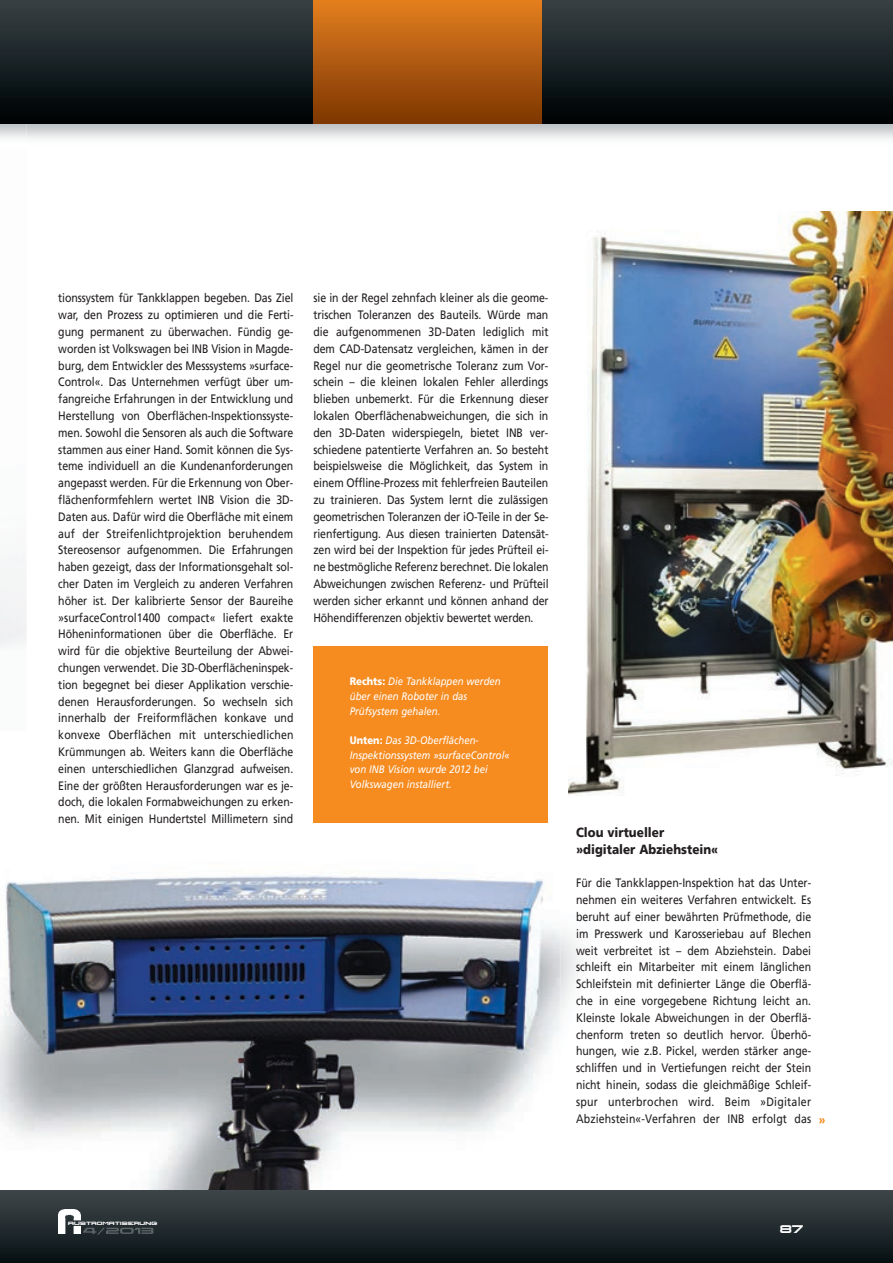
<style>
.page{position:relative;width:893px;height:1263px;background:#fff}
.page>*{position:absolute;margin:0;border:0;box-sizing:border-box;transform-origin:0 0}
.t1{font:900 13.2px/16.8px "Frutiger";color:#231f20;scale:.89 1}
.t2{font:700 12.3px "Frutiger";color:#f68b1f}
.t3{font:12.15px/16.8px "Frutiger";letter-spacing:-.005em;color:#231f20;text-align:justify;scale:.87 1}
.t4{font:italic 10.8px/14.7px "Frutiger";color:#fff;scale:.89 1}
.t5{font:9.75px "Korataki";color:#fff;scale:1.05 1}
.t6{font:4.05px "BOL Dfinger";letter-spacing:.045em;color:#fff;scale:1.26 1}
.s1{font-weight:900;font-style:normal}
</style>
<div class="page">
<img style="left:0;top:872px;width:561px;height:319px">
<div style="left:0;top:1191px;width:893px;height:72px;background:linear-gradient(to bottom,#3f474a,#071114)"></div>
<img style="left:27px;top:123px;width:866px;height:16px">
<img style="left:0;top:123px;width:27px;height:19px">
<div style="left:0;top:0;width:893px;height:123px;background:linear-gradient(to bottom,#384145,#000204)"></div>
<div style="left:313px;top:0;width:228px;height:123px;background:linear-gradient(to bottom,#e37f20,#7d3702)"></div>
<img style="left:59px;top:1209px;width:21px;height:25px">
<img style="left:83px;top:1228px;width:71px;height:6px">
<img style="left:568px;top:211px;width:325px;height:585px">
<div style="left:313px;top:646px;width:235px;height:177px;background:#f68b1f"></div>
<p class="t3" style="left:58px;top:290px;width:272px">tionssystem für Tankklappen begeben. Das Ziel war, den Prozess zu optimieren und die Ferti&shy;gung permanent zu überwachen. Fündig ge&shy;worden ist Volkswagen bei INB Vision in Magde&shy;burg, dem Entwickler des Messsystems »surface-Control«. Das Unternehmen verfügt über um&shy;fangreiche Erfahrungen in der Entwicklung und Herstellung von Oberflächen-Inspektionssyste&shy;men. Sowohl die Sensoren als auch die Software stammen aus einer Hand. Somit können die Sys - teme individuell an die Kundenanforderungen angepasst werden. Für die Erkennung von Ober&shy;flächenformfehlern wertet INB Vision die 3D-Daten aus. Dafür wird die Oberfläche mit einem auf der Streifenlichtprojektion beruhendem Stereosensor aufgenommen. Die Erfahrungen haben gezeigt, dass der Informationsgehalt sol&shy;cher Daten im Vergleich zu anderen Verfahren höher ist. Der kalibrierte Sensor der Baureihe »surfaceControl1400 compact« liefert exakte Höheninformationen über die Oberfläche. Er wird für die objektive Beurteilung der Abwei&shy;chungen verwendet. Die 3D-Oberflächeninspek&shy;tion begegnet bei dieser Applikation verschie&shy;denen Herausforderungen. So wechseln sich innerhalb der Freiformflächen konkave und konvexe Oberflächen mit unterschiedlichen Krümmungen ab. Weiters kann die Oberfläche einen unterschiedlichen Glanzgrad aufweisen.<br>Eine der größten Herausforderungen war es je&shy;doch, die lokalen Formabweichungen zu erken&shy;nen. Mit einigen Hundertstel Millimetern sind</p>
<p class="t3" style="left:313px;top:290px;width:272px">sie in der Regel zehnfach kleiner als die geome&shy;trischen Toleranzen des Bauteils. Würde man die aufgenommenen 3D-Daten lediglich mit dem CAD-Datensatz vergleichen, kämen in der Regel nur die geometrische Toleranz zum Vor&shy;schein – die kleinen lokalen Fehler allerdings blieben unbemerkt. Für die Erkennung dieser lokalen Oberflächenabweichungen, die sich in den 3D-Daten widerspiegeln, bietet INB ver&shy;schiedene patentierte Verfahren an. So besteht beispielsweise die Möglichkeit, das System in einem Offline-Prozess mit fehlerfreien Bauteilen zu trainieren. Das System lernt die zulässigen geometrischen Toleranzen der iO-Teile in der Se&shy;rienfertigung. Aus diesen trainierten Datensät&shy;zen wird bei der Inspektion für jedes Prüfteil ei&shy;ne bestmögliche Referenz berechnet. Die lokalen Abweichungen zwischen Referenz- und Prüfteil werden sicher erkannt und können anhand der Höhendifferenzen objektiv bewertet werden.</p>
<p class="t4" style="left:350px;top:674px;width:171px"><span class="s1">Rechts:</span> Die Tankklappen werden über einen Roboter in das<br>Prüfsystem gehalen.</p>
<p class="t4" style="left:350px;top:733px;width:181px"><span class="s1">Unten:</span> Das 3D-Oberflächen-<br>Inspektionssystem »surfaceControl« von INB Vision wurde 2012 bei<br>Volkswagen installiert.</p>
<p class="t1" style="left:576px;top:824px;width:161px">Clou virtueller »digitaler Abziehstein«</p>
<p class="t3" style="left:576px;top:875px;width:272px">Für die Tankklappen-Inspektion hat das Unter&shy;nehmen ein weiteres Verfahren entwickelt. Es beruht auf einer bewährten Prüfmethode, die im Presswerk und Karosseriebau auf Blechen weit verbreitet ist – dem Abziehstein. Dabei schleift ein Mitarbeiter mit einem länglichen Schleifstein mit definierter Länge die Oberflä&shy;che in eine vorgegebene Richtung leicht an.<br>Kleinste lokale Abweichungen in der Oberflä&shy;chenform treten so deutlich hervor. Überhö&shy;hungen, wie z.B. Pickel, werden stärker ange&shy;schliffen und in Vertiefungen reicht der Stein nicht hinein, sodass die gleichmäßige Schleif&shy;spur unterbrochen wird. Beim »Digitaler Abziehstein«-Verfahren der INB erfolgt das</p>
<p class="t2" style="left:819px;top:1112px;width:8px">»</p>
<p class="t6" style="left:68px;top:1222px;width:72px">AUSTROMATISIERUNG</p>
<p class="t5" style="left:780px;top:1225px;width:24px">87</p>
</div>
